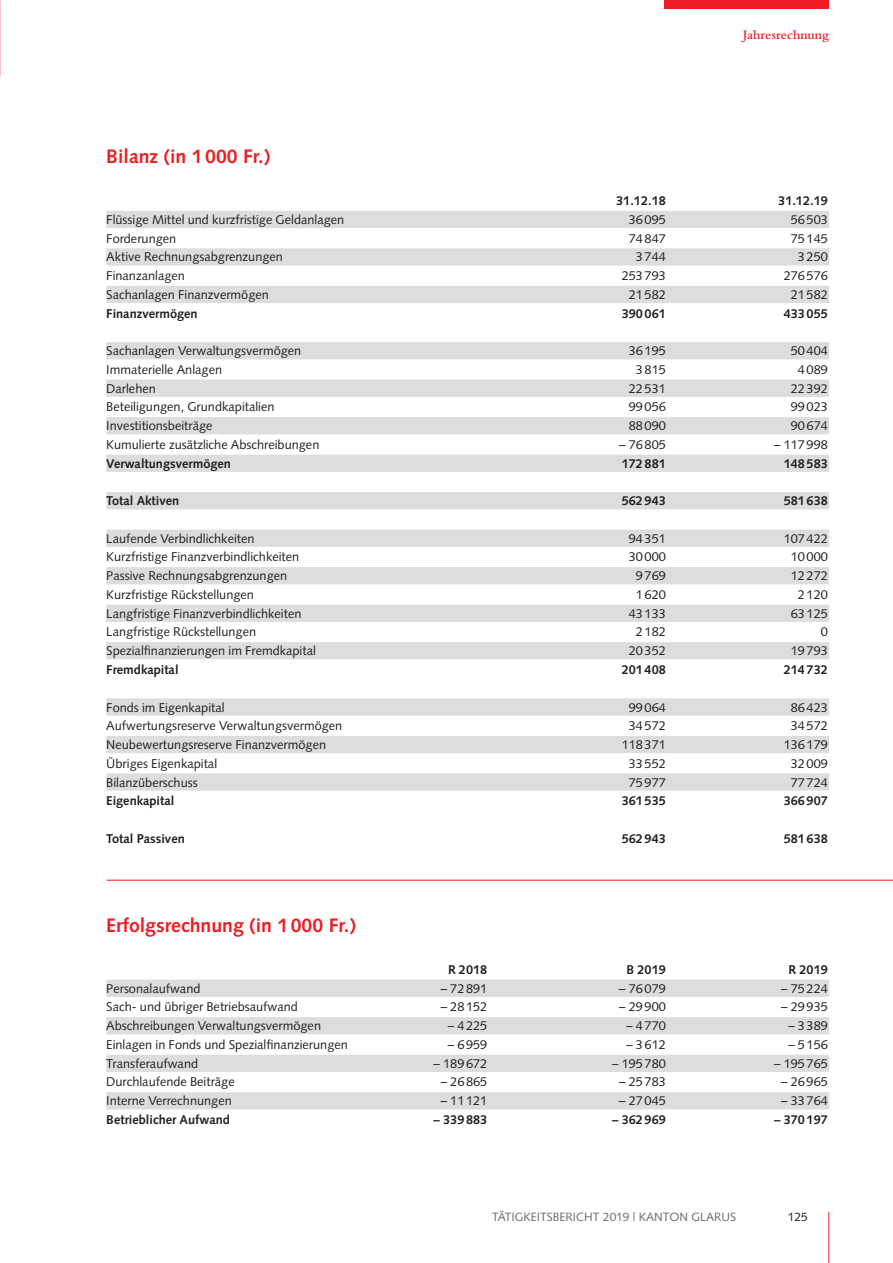
<style>
.page{position:relative;width:893px;height:1263px;background:#fff}
.page>*{position:absolute;margin:0;border:0;box-sizing:border-box;transform-origin:0 0}
.t1{font:700 19.5px "Syntax LT Std";color:#ee1d23}
.t2{font:600 13.5px "Bembo Std";color:#ee1d23}
.t3{font:12.75px "Syntax LT Std";color:#231f20}
.t4{font:700 12.75px "Syntax LT Std";color:#231f20}
.t5{font:12px "Syntax LT Std";color:#6c6d70}
.t6{font:12px "Syntax LT Std";color:#231f20}
</style>
<div class="page">
<div style="left:664px;top:0;width:165px;height:9px;background:#ee1d23"></div>
<hr style="left:828px;top:1212px;width:1px;height:51px;background:#ee1d23">
<div style="left:106px;top:211px;width:723px;height:17px;background:#dcdddf"></div>
<div style="left:106px;top:248px;width:723px;height:18px;background:#dcdddf"></div>
<div style="left:106px;top:286px;width:723px;height:17px;background:#dcdddf"></div>
<div style="left:106px;top:342px;width:723px;height:17px;background:#dcdddf"></div>
<div style="left:106px;top:380px;width:723px;height:17px;background:#dcdddf"></div>
<div style="left:106px;top:417px;width:723px;height:17px;background:#dcdddf"></div>
<div style="left:106px;top:455px;width:723px;height:17px;background:#dcdddf"></div>
<div style="left:106px;top:492px;width:723px;height:17px;background:#dcdddf"></div>
<div style="left:106px;top:530px;width:723px;height:17px;background:#dcdddf"></div>
<div style="left:106px;top:567px;width:723px;height:17px;background:#dcdddf"></div>
<div style="left:106px;top:605px;width:723px;height:17px;background:#dcdddf"></div>
<div style="left:106px;top:642px;width:723px;height:17px;background:#dcdddf"></div>
<div style="left:106px;top:698px;width:723px;height:18px;background:#dcdddf"></div>
<div style="left:106px;top:736px;width:723px;height:17px;background:#dcdddf"></div>
<div style="left:106px;top:773px;width:723px;height:18px;background:#dcdddf"></div>
<hr style="left:106px;top:880px;width:787px;height:1px;background:#ee1d23">
<div style="left:106px;top:980px;width:723px;height:17px;background:#dcdddf"></div>
<div style="left:106px;top:1017px;width:723px;height:17px;background:#dcdddf"></div>
<div style="left:106px;top:1055px;width:723px;height:17px;background:#dcdddf"></div>
<div style="left:106px;top:1092px;width:723px;height:17px;background:#dcdddf"></div>
<h1 class="t1" style="left:106px;top:146px;width:165px">Bilanz (in 1000 Fr.)</h1>
<p class="t2" style="left:743px;top:27px;width:88px">Jahresrechnung</p>
<p class="t4" style="left:616px;top:193px;width:51px">31.12.18</p>
<p class="t4" style="left:778px;top:193px;width:51px">31.12.19</p>
<p class="t3" style="left:106px;top:212px;width:240px">Flüssige Mittel und kurzfristige Geldanlagen</p>
<p class="t3" style="left:629px;top:212px;width:39px">36095</p>
<p class="t3" style="left:791px;top:212px;width:39px">56503</p>
<p class="t3" style="left:106px;top:231px;width:72px">Forderungen</p>
<p class="t3" style="left:629px;top:231px;width:39px">74847</p>
<p class="t3" style="left:791px;top:231px;width:39px">75145</p>
<p class="t3" style="left:106px;top:249px;width:178px">Aktive Rechnungsabgrenzungen</p>
<p class="t3" style="left:636px;top:249px;width:31px">3744</p>
<p class="t3" style="left:798px;top:249px;width:31px">3250</p>
<p class="t3" style="left:106px;top:268px;width:80px">Finanzanlagen</p>
<p class="t3" style="left:622px;top:268px;width:46px">253793</p>
<p class="t3" style="left:784px;top:268px;width:46px">276576</p>
<p class="t3" style="left:106px;top:287px;width:164px">Sachanlagen Finanzvermögen</p>
<p class="t3" style="left:629px;top:287px;width:39px">21582</p>
<p class="t3" style="left:791px;top:287px;width:39px">21582</p>
<p class="t4" style="left:106px;top:306px;width:93px">Finanzvermögen</p>
<p class="t4" style="left:622px;top:306px;width:46px">390061</p>
<p class="t4" style="left:784px;top:306px;width:46px">433055</p>
<p class="t3" style="left:106px;top:343px;width:197px">Sachanlagen Verwaltungsvermögen</p>
<p class="t3" style="left:629px;top:343px;width:39px">36195</p>
<p class="t3" style="left:791px;top:343px;width:39px">50404</p>
<p class="t3" style="left:106px;top:362px;width:117px">Immaterielle Anlagen</p>
<p class="t3" style="left:636px;top:362px;width:31px">3815</p>
<p class="t3" style="left:798px;top:362px;width:31px">4089</p>
<p class="t3" style="left:106px;top:381px;width:51px">Darlehen</p>
<p class="t3" style="left:629px;top:381px;width:39px">22531</p>
<p class="t3" style="left:791px;top:381px;width:39px">22392</p>
<p class="t3" style="left:106px;top:399px;width:170px">Beteiligungen, Grundkapitalien</p>
<p class="t3" style="left:629px;top:399px;width:39px">99056</p>
<p class="t3" style="left:791px;top:399px;width:39px">99023</p>
<p class="t3" style="left:106px;top:418px;width:108px">Investitionsbeiträge</p>
<p class="t3" style="left:629px;top:418px;width:39px">88090</p>
<p class="t3" style="left:791px;top:418px;width:39px">90674</p>
<p class="t3" style="left:106px;top:437px;width:215px">Kumulierte zusätzliche Abschreibungen</p>
<p class="t3" style="left:619px;top:437px;width:48px">– 76805</p>
<p class="t3" style="left:774px;top:437px;width:55px">– 117998</p>
<p class="t4" style="left:106px;top:456px;width:126px">Verwaltungsvermögen</p>
<p class="t4" style="left:622px;top:456px;width:46px">172881</p>
<p class="t4" style="left:784px;top:456px;width:46px">148583</p>
<p class="t4" style="left:106px;top:493px;width:74px">Total Aktiven</p>
<p class="t4" style="left:622px;top:493px;width:46px">562943</p>
<p class="t4" style="left:784px;top:493px;width:46px">581638</p>
<p class="t3" style="left:106px;top:531px;width:150px">Laufende Verbindlichkeiten</p>
<p class="t3" style="left:629px;top:531px;width:39px">94351</p>
<p class="t3" style="left:784px;top:531px;width:46px">107422</p>
<p class="t3" style="left:106px;top:549px;width:195px">Kurzfristige Finanzverbindlichkeiten</p>
<p class="t3" style="left:629px;top:549px;width:39px">30000</p>
<p class="t3" style="left:791px;top:549px;width:39px">10000</p>
<p class="t3" style="left:106px;top:568px;width:182px">Passive Rechnungsabgrenzungen</p>
<p class="t3" style="left:636px;top:568px;width:31px">9769</p>
<p class="t3" style="left:791px;top:568px;width:39px">12272</p>
<p class="t3" style="left:106px;top:587px;width:149px">Kurzfristige Rückstellungen</p>
<p class="t3" style="left:636px;top:587px;width:31px">1620</p>
<p class="t3" style="left:798px;top:587px;width:31px">2120</p>
<p class="t3" style="left:106px;top:606px;width:197px">Langfristige Finanzverbindlichkeiten</p>
<p class="t3" style="left:629px;top:606px;width:39px">43133</p>
<p class="t3" style="left:791px;top:606px;width:39px">63125</p>
<p class="t3" style="left:106px;top:624px;width:151px">Langfristige Rückstellungen</p>
<p class="t3" style="left:636px;top:624px;width:31px">2182</p>
<p class="t3" style="left:821px;top:624px;width:9px">0</p>
<p class="t3" style="left:106px;top:643px;width:211px">Spezialfinanzierungen im Fremdkapital</p>
<p class="t3" style="left:629px;top:643px;width:39px">20352</p>
<p class="t3" style="left:791px;top:643px;width:39px">19793</p>
<p class="t4" style="left:106px;top:662px;width:74px">Fremdkapital</p>
<p class="t4" style="left:622px;top:662px;width:46px">201408</p>
<p class="t4" style="left:784px;top:662px;width:46px">214732</p>
<p class="t3" style="left:106px;top:699px;width:120px">Fonds im Eigenkapital</p>
<p class="t3" style="left:629px;top:699px;width:39px">99064</p>
<p class="t3" style="left:791px;top:699px;width:39px">86423</p>
<p class="t3" style="left:106px;top:718px;width:238px">Aufwertungsreserve Verwaltungsvermögen</p>
<p class="t3" style="left:629px;top:718px;width:39px">34572</p>
<p class="t3" style="left:791px;top:718px;width:39px">34572</p>
<p class="t3" style="left:106px;top:737px;width:221px">Neubewertungsreserve Finanzvermögen</p>
<p class="t3" style="left:622px;top:737px;width:46px">118371</p>
<p class="t3" style="left:784px;top:737px;width:46px">136179</p>
<p class="t3" style="left:106px;top:756px;width:112px">Übriges Eigenkapital</p>
<p class="t3" style="left:629px;top:756px;width:39px">33552</p>
<p class="t3" style="left:791px;top:756px;width:39px">32009</p>
<p class="t3" style="left:106px;top:774px;width:93px">Bilanzüberschuss</p>
<p class="t3" style="left:629px;top:774px;width:39px">75977</p>
<p class="t3" style="left:791px;top:774px;width:39px">77724</p>
<p class="t4" style="left:106px;top:793px;width:70px">Eigenkapital</p>
<p class="t4" style="left:622px;top:793px;width:46px">361535</p>
<p class="t4" style="left:784px;top:793px;width:46px">366907</p>
<p class="t4" style="left:106px;top:831px;width:80px">Total Passiven</p>
<p class="t4" style="left:622px;top:831px;width:46px">562943</p>
<p class="t4" style="left:784px;top:831px;width:46px">581638</p>
<h1 class="t1" style="left:106px;top:914px;width:251px">Erfolgsrechnung (in 1000 Fr.)</h1>
<p class="t4" style="left:448px;top:962px;width:41px">R 2018</p>
<p class="t4" style="left:626px;top:962px;width:41px">B 2019</p>
<p class="t4" style="left:788px;top:962px;width:41px">R 2019</p>
<p class="t3" style="left:106px;top:981px;width:96px">Personalaufwand</p>
<p class="t3" style="left:441px;top:981px;width:48px">– 72891</p>
<p class="t3" style="left:619px;top:981px;width:48px">– 76079</p>
<p class="t3" style="left:781px;top:981px;width:48px">– 75224</p>
<p class="t3" style="left:106px;top:999px;width:193px">Sach- und übriger Betriebsaufwand</p>
<p class="t3" style="left:441px;top:999px;width:48px">– 28152</p>
<p class="t3" style="left:619px;top:999px;width:48px">– 29900</p>
<p class="t3" style="left:781px;top:999px;width:48px">– 29935</p>
<p class="t3" style="left:106px;top:1018px;width:216px">Abschreibungen Verwaltungsvermögen</p>
<p class="t3" style="left:448px;top:1018px;width:41px">– 4225</p>
<p class="t3" style="left:626px;top:1018px;width:41px">– 4770</p>
<p class="t3" style="left:788px;top:1018px;width:41px">– 3389</p>
<p class="t3" style="left:106px;top:1037px;width:243px">Einlagen in Fonds und Spezialfinanzierungen</p>
<p class="t3" style="left:448px;top:1037px;width:41px">– 6959</p>
<p class="t3" style="left:626px;top:1037px;width:41px">– 3612</p>
<p class="t3" style="left:788px;top:1037px;width:41px">– 5156</p>
<p class="t3" style="left:106px;top:1056px;width:93px">Transferaufwand</p>
<p class="t3" style="left:434px;top:1056px;width:55px">– 189672</p>
<p class="t3" style="left:612px;top:1056px;width:55px">– 195780</p>
<p class="t3" style="left:774px;top:1056px;width:55px">– 195765</p>
<p class="t3" style="left:106px;top:1074px;width:130px">Durchlaufende Beiträge</p>
<p class="t3" style="left:441px;top:1074px;width:48px">– 26865</p>
<p class="t3" style="left:619px;top:1074px;width:48px">– 25783</p>
<p class="t3" style="left:781px;top:1074px;width:48px">– 26965</p>
<p class="t3" style="left:106px;top:1093px;width:127px">Interne Verrechnungen</p>
<p class="t3" style="left:441px;top:1093px;width:48px">– 11121</p>
<p class="t3" style="left:619px;top:1093px;width:48px">– 27045</p>
<p class="t3" style="left:781px;top:1093px;width:48px">– 33764</p>
<p class="t4" style="left:106px;top:1112px;width:125px">Betrieblicher Aufwand</p>
<p class="t4" style="left:434px;top:1112px;width:55px">– 339883</p>
<p class="t4" style="left:612px;top:1112px;width:55px">– 362969</p>
<p class="t4" style="left:774px;top:1112px;width:55px">– 370197</p>
<p class="t5" style="left:492px;top:1210px;width:246px">TÄTIGKEITSBERICHT 2019 | KANTON GLARUS</p>
<p class="t6" style="left:788px;top:1210px;width:22px">125</p>
</div>
